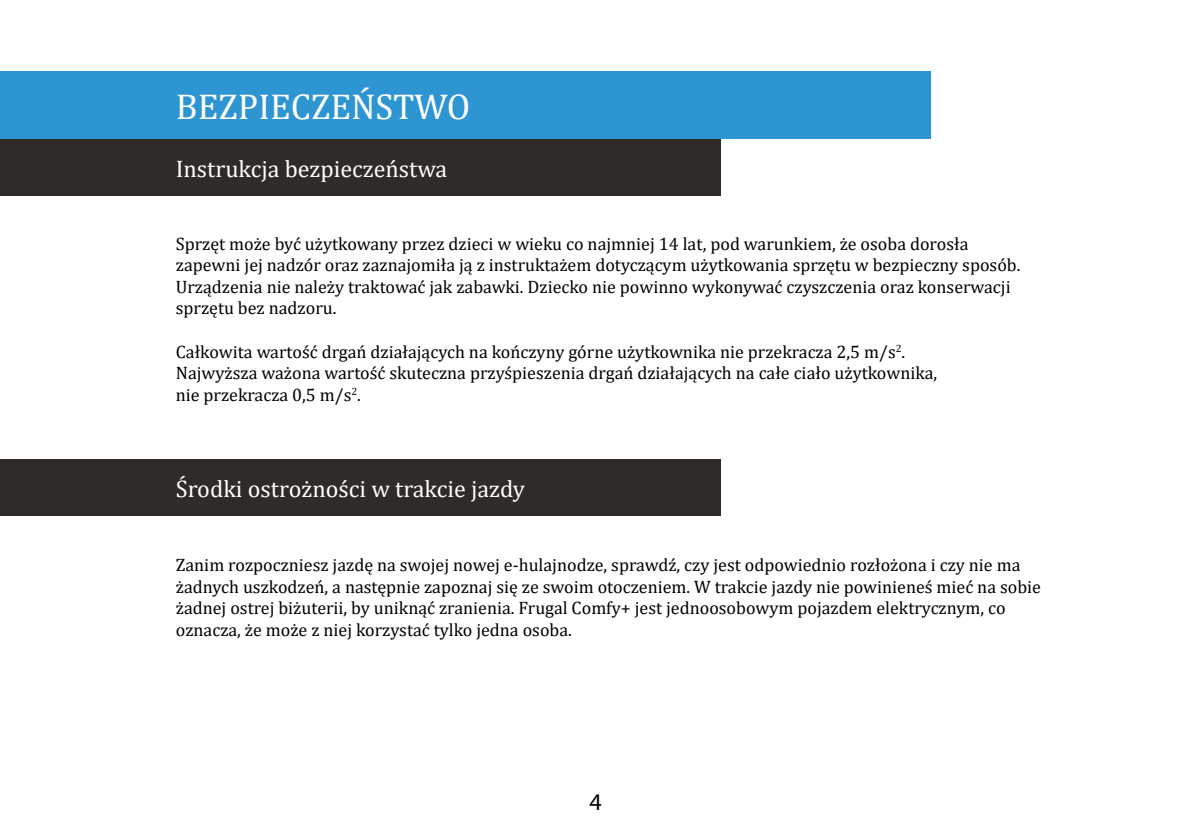
<style>
.page{position:relative;width:1191px;height:840px;background:#fff}
.page>*{position:absolute;margin:0;border:0;box-sizing:border-box;transform-origin:0 0}
.t1{font:36px "Cambria";color:#fff}
.t2{font:24px "Cambria";color:#fff}
.t3{font:24px "Myriad Pro";color:#000}
.t4{font:18px/21.6px "Cambria";color:#000}
</style>
<div class="page">
<div style="left:0;top:72px;width:930px;height:67px;background:#2e95d3"></div>
<div style="left:0;top:139px;width:720px;height:56px;background:#2e2b28"></div>
<div style="left:0;top:459px;width:720px;height:56px;background:#2e2b28"></div>
<h1 class="t1" style="left:176px;top:86px;width:296px">BEZPIECZEŃSTWO</h1>
<h2 class="t2" style="left:176px;top:154px;width:273px">Instrukcja bezpieczeństwa</h2>
<p class="t4" style="left:176px;top:232px;width:846px">Sprzęt może być użytkowany przez dzieci w wieku co najmniej 14 lat, pod warunkiem, że osoba dorosła zapewni jej nadzór oraz zaznajomiła ją z instruktażem dotyczącym użytkowania sprzętu w bezpieczny sposób.<br>Urządzenia nie należy traktować jak zabawki. Dziecko nie powinno wykonywać czyszczenia oraz konserwacji sprzętu bez nadzoru.</p>
<p class="t4" style="left:176px;top:340px;width:763px">Całkowita wartość drgań działających na kończyny górne użytkownika nie przekracza 2,5 m/s<sup>2</sup>.<br>Najwyższa ważona wartość skuteczna przyśpieszenia drgań działających na całe ciało użytkownika, nie przekracza 0,5 m/s<sup>2</sup>.</p>
<h2 class="t2" style="left:176px;top:474px;width:351px">Środki ostrożności w trakcie jazdy</h2>
<p class="t4" style="left:176px;top:553px;width:866px">Zanim rozpoczniesz jazdę na swojej nowej e-hulajnodze, sprawdź, czy jest odpowiednio rozłożona i czy nie ma żadnych uszkodzeń, a następnie zapoznaj się ze swoim otoczeniem. W trakcie jazdy nie powinieneś mieć na sobie żadnej ostrej biżuterii, by uniknąć zranienia. Frugal Comfy+ jest jednoosobowym pojazdem elektrycznym, co oznacza, że może z niej korzystać tylko jedna osoba.</p>
<h2 class="t3" style="left:589px;top:786px;width:14px">4</h2>
</div>
